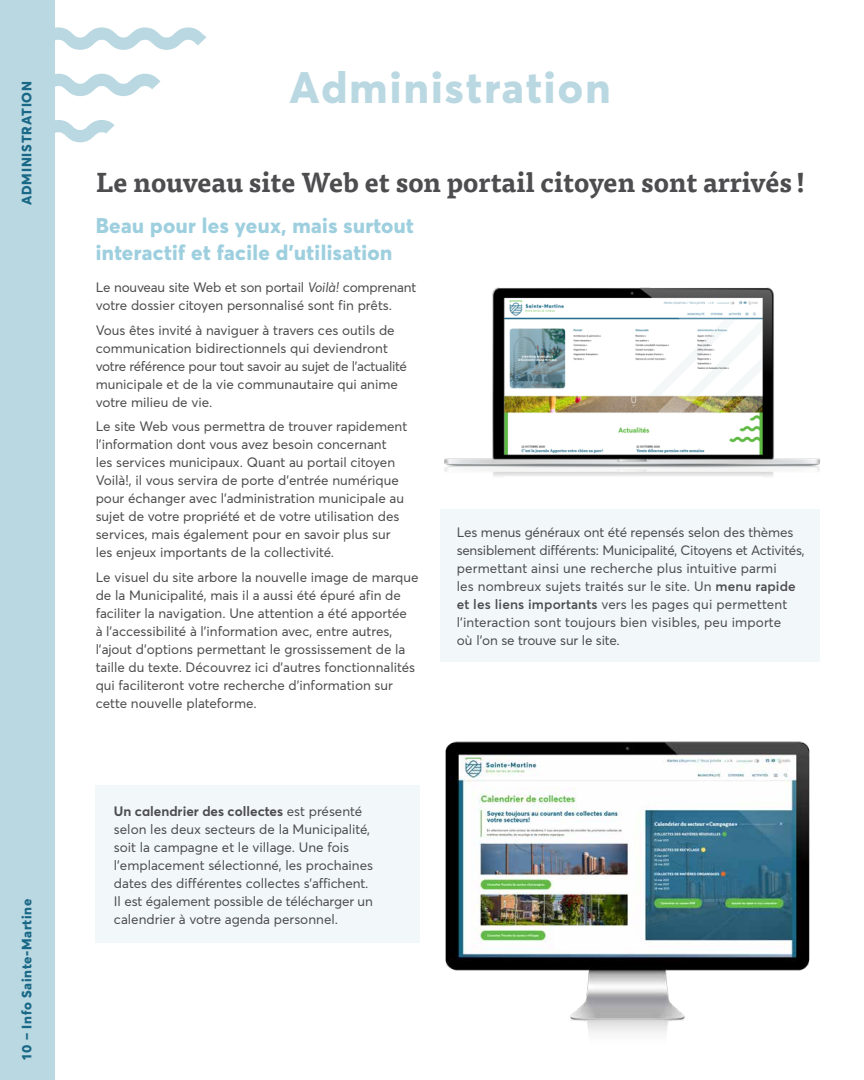
<style>
.page{position:relative;width:864px;height:1080px;background:#fff}
.page>*{position:absolute;margin:0;border:0;box-sizing:border-box;transform-origin:0 0}
.t1{font:800 43.5px "Averta";letter-spacing:.05em;color:#bad8e1}
.t2{font:700 27px "Tisa Pro";color:#4d4d4f}
.t3{font:800 21px/27px "Averta";letter-spacing:.02em;color:#9dcfdf}
.t4{font:13.5px/18px "Averta";color:#4d4d4f}
.t5{font:800 13.5px "Averta";letter-spacing:.05em;color:#1a6887}
.s1{font-family:"Averta Std";font-style:italic}
.s2{font-weight:700}
.s3{font-weight:600}
</style>
<div class="page">
<div style="left:96px;top:785px;width:324px;height:157px;background:#f2f8fa"></div>
<div style="left:440px;top:510px;width:380px;height:152px;background:#f2f8fa"></div>
<svg style="left:54px;top:120px;width:61px;height:22px"></svg>
<svg style="left:54px;top:74px;width:107px;height:22px"></svg>
<svg style="left:54px;top:27px;width:153px;height:23px"></svg>
<div style="left:0;top:0;width:54px;height:1080px;background:#bad8e1"></div>
<img style="left:440px;top:287px;width:380px;height:223px">
<img style="left:445px;top:741px;width:365px;height:293px">
<p class="t5" style="left:18px;top:205px;width:126px;rotate:-90deg">ADMINISTRATION</p>
<p class="t5" style="left:18px;top:1060px;width:162px;rotate:-90deg">10 – Info Sainte-Martine</p>
<h1 class="t1" style="left:289px;top:60px;width:323px">Administration</h1>
<h2 class="t2" style="left:96px;top:161px;width:712px">Le nouveau site Web et son portail citoyen sont arrivés !</h2>
<h3 class="t3" style="left:96px;top:212px;width:320px">Beau pour les yeux, mais surtout interactif et facile d’utilisation</h3>
<p class="t4" style="left:96px;top:278px;width:322px">Le nouveau site Web et son portail <span class="s1">Voilà!</span> comprenant votre dossier citoyen personnalisé sont fin prêts.</p>
<p class="t4" style="left:96px;top:321px;width:313px">Vous êtes invité à naviguer à travers ces outils de communication bidirectionnels qui deviendront votre référence pour tout savoir au sujet de l’actualité municipale et de la vie communautaire qui anime votre milieu de vie.</p>
<p class="t4" style="left:96px;top:417px;width:313px">Le site Web vous permettra de trouver rapidement l’information dont vous avez besoin concernant<br>les services municipaux. Quant au portail citoyen Voilà!, il vous servira de porte d’entrée numérique pour échanger avec l’administration municipale au sujet de votre propriété et de votre utilisation des services, mais également pour en savoir plus sur les enjeux importants de la collectivité.</p>
<p class="t4" style="left:96px;top:568px;width:324px">Le visuel du site arbore la nouvelle image de marque de la Municipalité, mais il a aussi été épuré afin de faciliter la navigation. Une attention a été apportée<br>à l’accessibilité à l’information avec, entre autres, l’ajout d’options permettant le grossissement de la taille du texte. Découvrez ici d’autres fonctionnalités qui faciliteront votre recherche d’information sur cette nouvelle plateforme.</p>
<p class="t4" style="left:114px;top:802px;width:261px"><span class="s2">Un calendrier des collectes</span> est présenté selon les deux secteurs de la Municipalité, soit la campagne et le village. Une fois l’emplacement sélectionné, les prochaines dates des différentes collectes s’affichent.<br>Il est également possible de télécharger un calendrier à votre agenda personnel.</p>
<p class="t4" style="left:457px;top:523px;width:349px">Les menus généraux ont été repensés selon des thèmes sensiblement différents : Municipalité, Citoyens et Activités, permettant ainsi une recherche plus intuitive parmi<br>les nombreux sujets traités sur le site. Un <span class="s3">menu rapide et les liens importants</span> vers les pages qui permettent l’interaction sont toujours bien visibles, peu importe<br>où l’on se trouve sur le site.</p>
</div>
